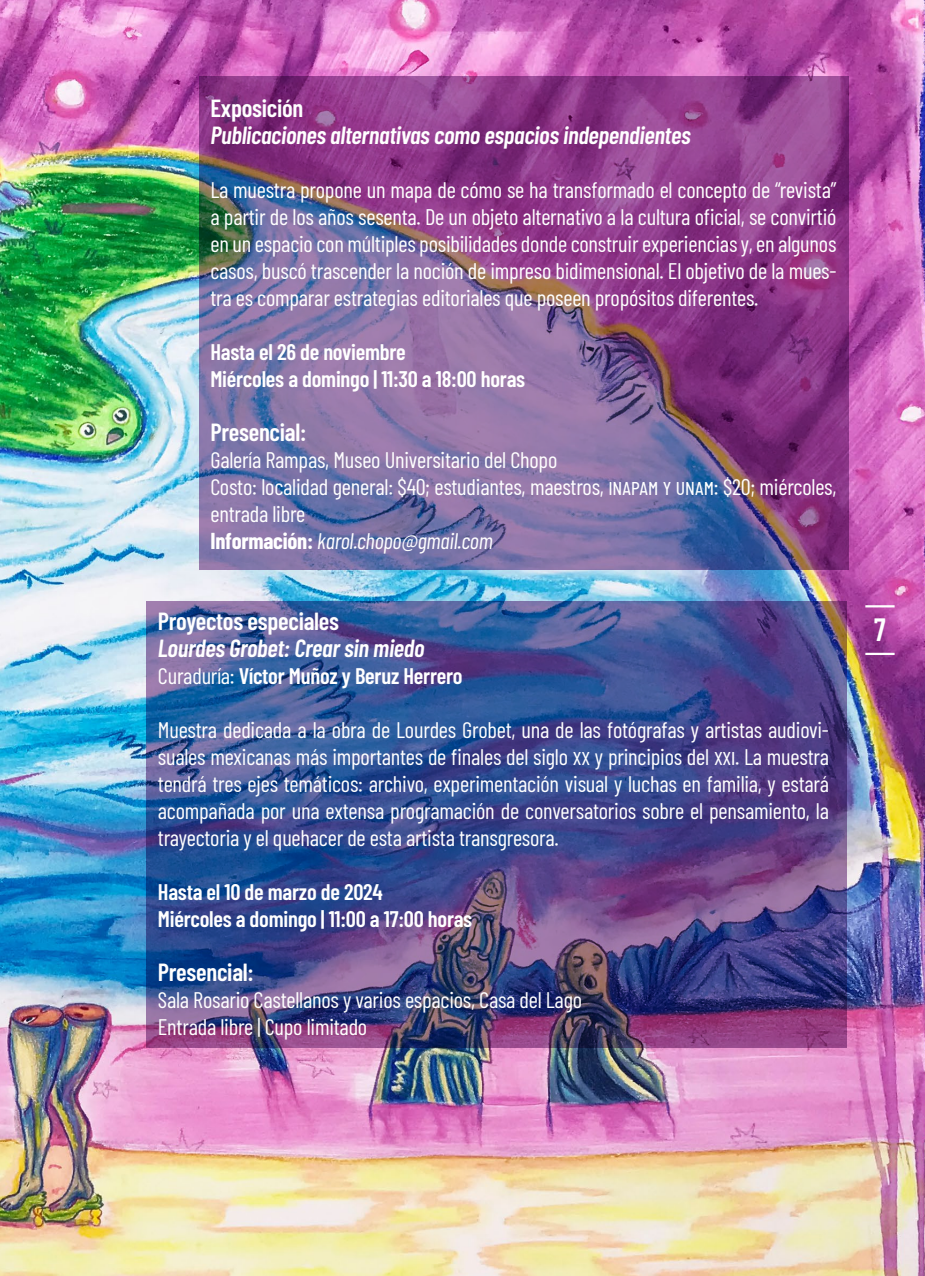
<style>
.page{position:relative;width:925px;height:1276px;background:#fff}
.page>*{position:absolute;margin:0;border:0;box-sizing:border-box;transform-origin:0 0}
.t1{font:600 32.18px "Barlow Condensed";color:#fff;scale:.91 1}
.t2{font:italic 600 24.75px "Barlow Condensed";letter-spacing:-.01em;color:#fff}
.t3{font:600 24.75px "Barlow Condensed";letter-spacing:-.01em;color:#fff}
.t4{font:22.5px/27px "Barlow Condensed";letter-spacing:-.01em;color:#fff;text-align:justify}
.t5{font:600 22.5px/27px "Barlow Condensed";letter-spacing:-.01em;color:#fff}
.s1{font-weight:700}
.s2{font-style:italic}
.s3{font-weight:400}
</style>
<div class="page">
<img style="left:0;top:0;width:925px;height:1276px">
<svg style="left:199px;top:76px;width:649px;height:494px;background:#835593"></svg>
<img style="left:147px;top:601px;width:700px;height:446px">
<hr style="left:865px;top:605px;width:29px;height:2px;background:#fff">
<hr style="left:865px;top:653px;width:29px;height:2px;background:#fff">
<p class="t3" style="left:210px;top:90px;width:94px">Exposición</p>
<p class="t2" style="left:210px;top:117px;width:482px">Publicaciones alternativas como espacios independientes</p>
<p class="t4" style="left:210px;top:175px;width:627px">La muestra propone un mapa de cómo se ha transformado el concepto de “revista” a partir de los años sesenta. De un objeto alternativo a la cultura oficial, se convirtió en un espacio con múltiples posibilidades donde construir experiencias y, en algunos casos, buscó trascender la noción de impreso bidimensional. El objetivo de la mues&shy;tra es comparar estrategias editoriales que poseen propósitos diferentes.</p>
<p class="t5" style="left:210px;top:337px;width:316px">Hasta el 26 de noviembre<br>Miércoles a domingo | 11:30 a 18:00 horas</p>
<p class="t3" style="left:210px;top:414px;width:97px">Presencial:</p>
<p class="t4" style="left:210px;top:445px;width:627px;text-align:left">Galería Rampas, Museo Universitario del Chopo<br>Costo: localidad general: $40; estudiantes, maestros, inapam y unam: $20; miércoles, entrada libre<br><span class="s1">Información:</span> <span class="s2">karol.chopo@gmail.com</span></p>
<p class="t3" style="left:158px;top:603px;width:183px">Proyectos especiales</p>
<p class="t2" style="left:158px;top:630px;width:268px">Lourdes Grobet: Crear sin miedo</p>
<p class="t5" style="left:158px;top:661px;width:306px"><span class="s3">Curaduría:</span> Víctor Muñoz y Beruz Herrero</p>
<p class="t4" style="left:158px;top:715px;width:673px">Muestra dedicada a la obra de Lourdes Grobet, una de las fotógrafas y artistas audiovi&shy;suales mexicanas más importantes de finales del siglo xx y principios del xxi. La muestra tendrá tres ejes temáticos: archivo, experimentación visual y luchas en familia, y estará acompañada por una extensa programación de conversatorios sobre el pensamiento, la trayectoria y el quehacer de esta artista transgresora.</p>
<p class="t5" style="left:158px;top:877px;width:316px">Hasta el 10 de marzo de 2024<br>Miércoles a domingo | 11:00 a 17:00 horas</p>
<p class="t3" style="left:158px;top:954px;width:97px">Presencial:</p>
<p class="t4" style="left:158px;top:985px;width:426px">Sala Rosario Castellanos y varios espacios, Casa del Lago<br>Entrada libre | Cupo limitado</p>
<h1 class="t1" style="left:874px;top:607px;width:14px">7</h1>
</div>
